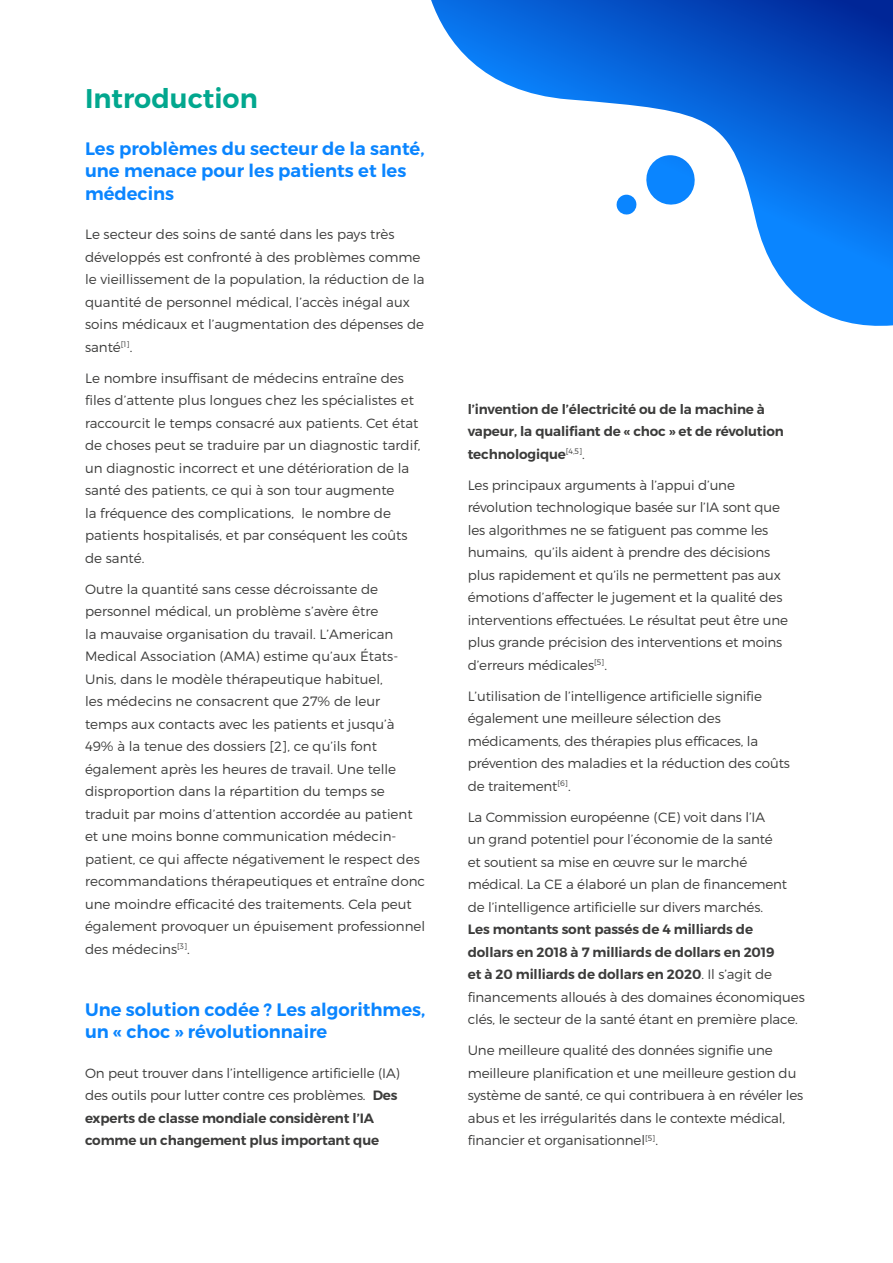
<style>
.page{position:relative;width:893px;height:1263px;background:#fff}
.page>*{position:absolute;margin:0;border:0;box-sizing:border-box;transform-origin:0 0}
.t1{font:600 27px "Montserrat";color:#02a78e}
.t2{font:600 18px/22.5px "Montserrat";color:#0a85ff}
.t3{font:300 13.5px/22.5px "Montserrat";color:#3c3c3b}
.t4{font:600 13.5px/22.5px "Montserrat";letter-spacing:-.01em;color:#3c3c3b}
.s1{font-weight:600}
.s2{font-weight:300}
</style>
<div class="page">
<svg style="left:431px;top:0;width:462px;height:326px"></svg>
<svg style="left:615px;top:155px;width:83px;height:61px"></svg>
<h1 class="t1" style="left:85px;top:82px;width:174px">Introduction</h1>
<h2 class="t2" style="left:85px;top:137px;width:341px">Les problèmes du secteur de la santé, une menace pour les patients et les médecins</h2>
<p class="t3" style="left:85px;top:223px;width:341px">Le secteur des soins de santé dans les pays très développés est confronté à des problèmes comme le vieillissement de la population, la réduction de la quantité de personnel médical, l’accès inégal aux soins médicaux et l’augmentation des dépenses de santé<sup>[1]</sup>.</p>
<p class="t3" style="left:85px;top:366px;width:337px">Le nombre insuffisant de médecins entraîne des files d’attente plus longues chez les spécialistes et raccourcit le temps consacré aux patients. Cet état de choses peut se traduire par un diagnostic tardif, un diagnostic incorrect et une détérioration de la santé des patients, ce qui à son tour augmente<br>la fréquence des complications, le nombre de patients hospitalisés, et par conséquent les coûts de santé.</p>
<p class="t3" style="left:85px;top:577px;width:342px">Outre la quantité sans cesse décroissante de personnel médical, un problème s’avère être<br>la mauvaise organisation du travail. L’American Medical Association (AMA) estime qu’aux États-Unis, dans le modèle thérapeutique habituel,<br>les médecins ne consacrent que 27% de leur temps aux contacts avec les patients et jusqu’à 49% à la tenue des dossiers [2], ce qu’ils font également après les heures de travail. Une telle disproportion dans la répartition du temps se traduit par moins d’attention accordée au patient et une moins bonne communication médecin&shy;patient, ce qui affecte négativement le respect des recommandations thérapeutiques et entraîne donc une moindre efficacité des traitements. Cela peut également provoquer un épuisement professionnel des médecins<sup>[3]</sup>.</p>
<h2 class="t2" style="left:85px;top:998px;width:342px">Une solution codée ? Les algorithmes, un « choc » révolutionnaire</h2>
<p class="t3" style="left:85px;top:1061px;width:316px">On peut trouver dans l’intelligence artificielle (IA) des outils pour lutter contre ces problèmes. <span class="s1">Des experts de classe mondiale considèrent l’IA comme un changement plus important que</span></p>
<p class="t4" style="left:468px;top:398px;width:318px">l’invention de l’électricité ou de la machine à vapeur, la qualifiant de « choc » et de révolution technologique<sup>[4,5]</sup><span class="s2">.</span></p>
<p class="t3" style="left:468px;top:473px;width:322px">Les principaux arguments à l’appui d’une révolution technologique basée sur l’IA sont que les algorithmes ne se fatiguent pas comme les humains, qu’ils aident à prendre des décisions plus rapidement et qu’ils ne permettent pas aux émotions d’affecter le jugement et la qualité des interventions effectuées. Le résultat peut être une plus grande précision des interventions et moins d’erreurs médicales<sup>[5]</sup>.</p>
<p class="t3" style="left:468px;top:684px;width:324px">L’utilisation de l’intelligence artificielle signifie également une meilleure sélection des médicaments, des thérapies plus efficaces, la prévention des maladies et la réduction des coûts de traitement<sup>[6]</sup>.</p>
<p class="t3" style="left:468px;top:805px;width:321px">La Commission européenne (CE) voit dans l’IA<br>un grand potentiel pour l’économie de la santé et soutient sa mise en œuvre sur le marché médical. La CE a élaboré un plan de financement de l’intelligence artificielle sur divers marchés.</p>
<p class="t4" style="left:468px;top:918px;width:339px">Les montants sont passés de 4 milliards de<br>dollars en 2018 à 7 milliards de dollars en 2019<br>et à 20 milliards de dollars en 2020<span class="s2">. Il s’agit de financements alloués à des domaines économiques clés, le secteur de la santé étant en première place.</span></p>
<p class="t3" style="left:468px;top:1039px;width:337px">Une meilleure qualité des données signifie une meilleure planification et une meilleure gestion du système de santé, ce qui contribuera à en révéler les abus et les irrégularités dans le contexte médical, financier et organisationnel<sup>[5]</sup>.</p>
</div>
